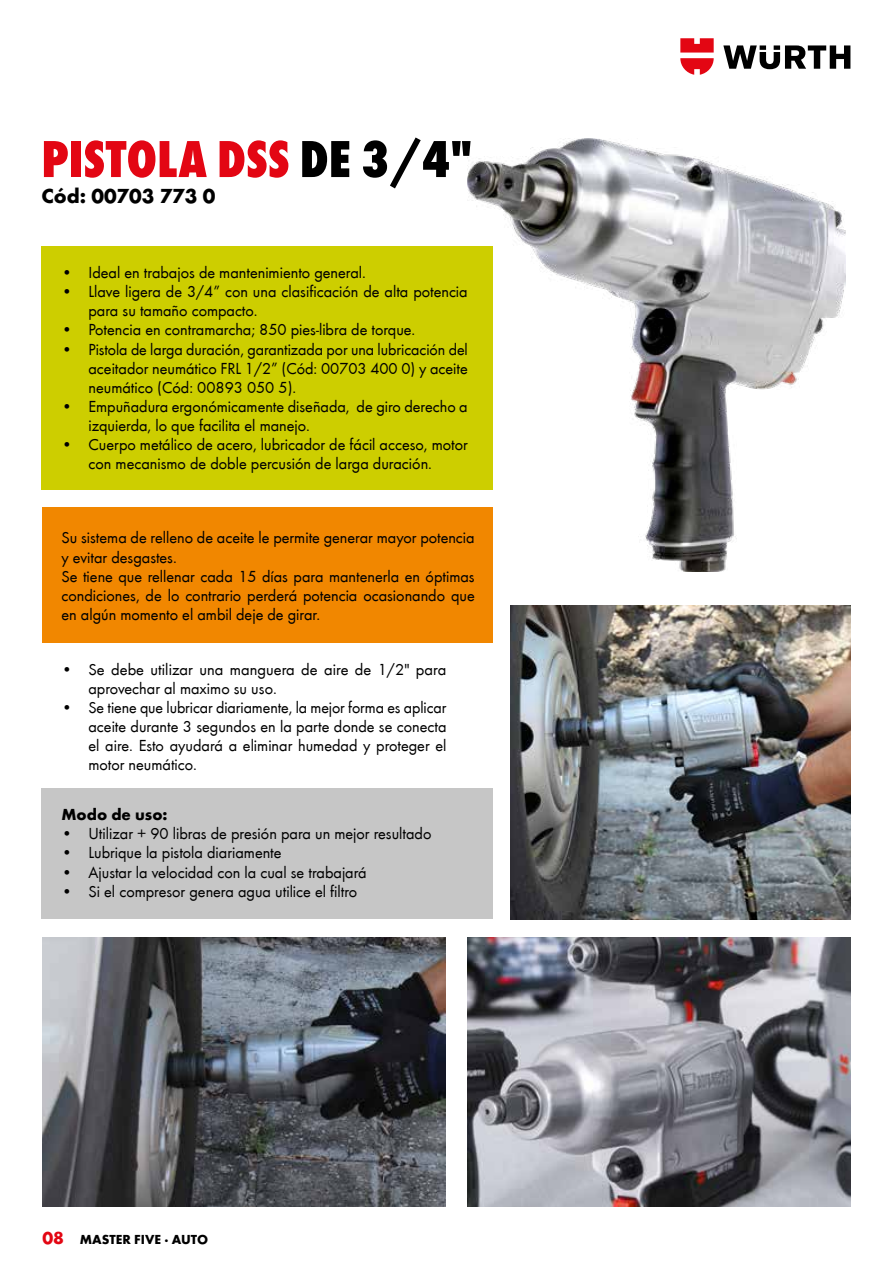
<style>
.page{position:relative;width:893px;height:1263px;background:#fff}
.page>*{position:absolute;margin:0;border:0;box-sizing:border-box;transform-origin:0 0}
.t1{font:800 condensed 54px "Wuerth";color:#e30613}
.t2{font:700 21px "Wuerth";color:#000}
.t3{font:16.5px/19.2px "Wuerth";color:#000}
.t4{font:700 16.5px "Wuerth";color:#000}
.t5{font:700 13.5px "Wuerth";color:#000}
.s1{color:#000}
.s2{font-size:18px;color:#e30613}
</style>
<div class="page">
<svg style="left:723px;top:45px;width:127px;height:24px"></svg>
<svg style="left:680px;top:38px;width:34px;height:37px"></svg>
<div style="left:41px;top:246px;width:452px;height:244px;background:#cdce00"></div>
<div style="left:42px;top:508px;width:451px;height:135px;background:#f18700"></div>
<img style="left:467px;top:138px;width:378px;height:434px">
<div style="left:41px;top:788px;width:452px;height:131px;background:#c6c6c6"></div>
<img style="left:43px;top:938px;width:402px;height:268px">
<img style="left:468px;top:938px;width:382px;height:268px">
<img style="left:510px;top:606px;width:340px;height:313px">
<h1 class="t1" style="left:41px;top:121px;width:432px">PISTOLA DSS <span class="s1">DE 3/4"</span></h1>
<p class="t2" style="left:41px;top:180px;width:175px">Cód: 00703 773 0</p>
<p class="t3" style="left:62px;top:262px;width:306px">• Ideal en trabajos de mantenimiento general.</p>
<p class="t3" style="left:89px;top:281px;width:381px;text-indent:-27px">• Llave ligera de 3/4” con una clasificación de alta potencia para su tamaño compacto.</p>
<p class="t3" style="left:62px;top:320px;width:355px">• Potencia en contramarcha; 850 pies-libra de torque.</p>
<p class="t3" style="left:89px;top:339px;width:381px;text-align:justify;text-indent:-27px">• Pistola de larga duración, garantizada por una lubricación del aceitador neumático FRL 1/2” (Cód: 00703 400 0) y aceite neumático (Cód: 00893 050 5).</p>
<p class="t3" style="left:89px;top:396px;width:381px;text-indent:-27px">• Empuñadura ergonómicamente diseñada, de giro derecho a izquierda, lo que facilita el manejo.</p>
<p class="t3" style="left:62px;top:434px;width:408px;text-align:center">• Cuerpo metálico de acero, lubricador de fácil acceso, motor con mecanismo de doble percusión de larga duración.</p>
<p class="t3" style="left:62px;top:527px;width:415px">Su sistema de relleno de aceite le permite generar mayor potencia y evitar desgastes.<br>Se tiene que rellenar cada 15 días para mantenerla en óptimas condiciones, de lo contrario perderá potencia ocasionando que en algún momento el ambil deje de girar.</p>
<p class="t3" style="left:89px;top:659px;width:359px;text-indent:-27px">• Se debe utilizar una manguera de aire de 1/2" para aprovechar al maximo su uso.</p>
<p class="t3" style="left:89px;top:697px;width:359px;text-align:justify;text-indent:-27px">• Se tiene que lubricar diariamente, la mejor forma es aplicar aceite durante 3 segundos en la parte donde se conecta el aire. Esto ayudará a eliminar humedad y proteger el motor neumático.</p>
<p class="t4" style="left:62px;top:802px;width:108px">Modo de uso:</p>
<p class="t3" style="left:62px;top:823px;width:371px">• Utilizar + 90 libras de presión para un mejor resultado</p>
<p class="t3" style="left:62px;top:842px;width:222px">• Lubrique la pistola diariamente</p>
<p class="t3" style="left:62px;top:862px;width:307px">• Ajustar la velocidad con la cual se trabajará</p>
<p class="t3" style="left:62px;top:881px;width:297px">• Si el compresor genera agua utilice el filtro</p>
<p class="t5" style="left:43px;top:1229px;width:167px"><span class="s2">08</span> MASTER FIVE · AUTO</p>
</div>
